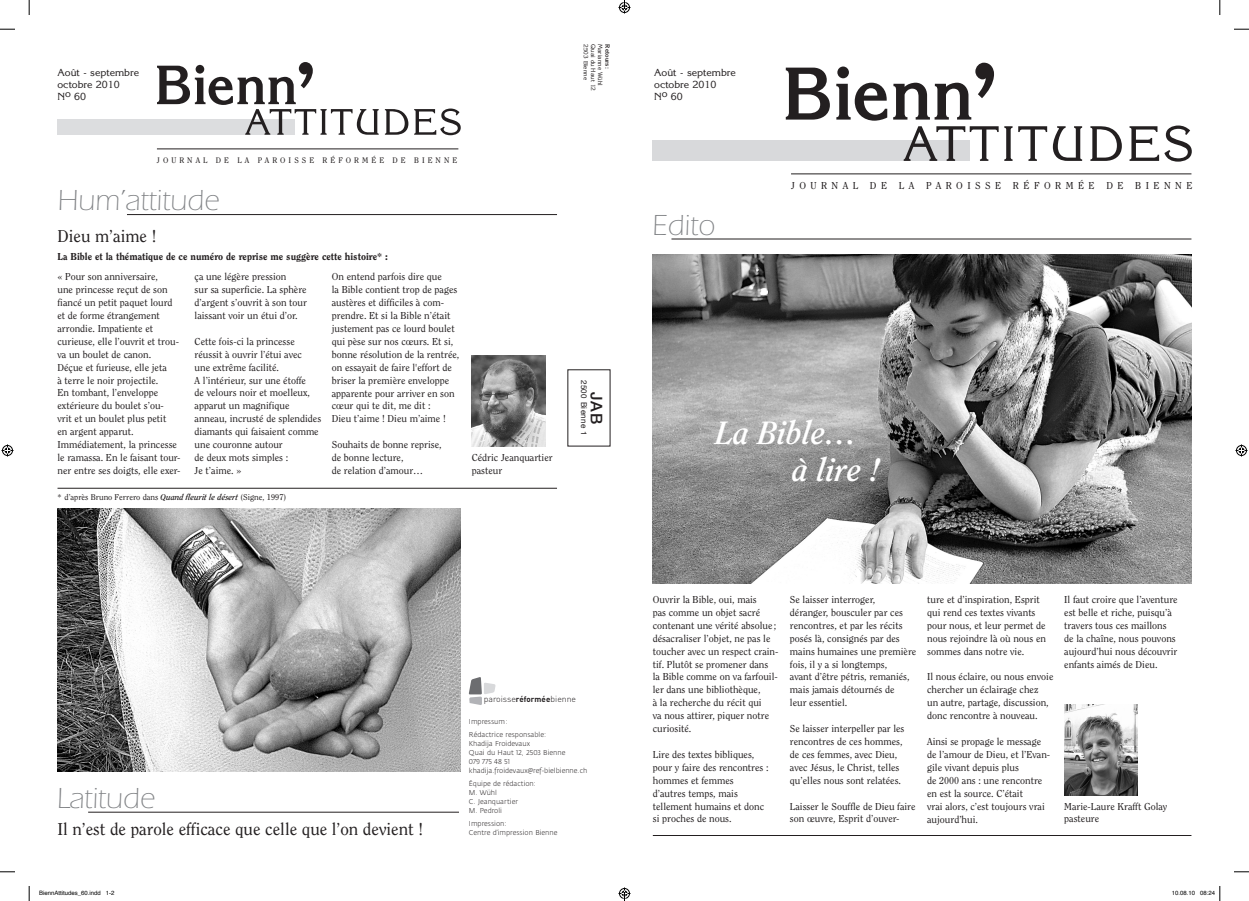
<style>
.page{position:relative;width:1249px;height:901px;background:#fff}
.page>*{position:absolute;margin:0;border:0;box-sizing:border-box;transform-origin:0 0}
.t1{font:italic 700 32px/37px "Clearface";color:#fff}
.t2{font:300 30px "Itc Eras";color:#808285}
.t3{font:17px "Clearface";color:#231f20}
.t4{font:500 16px "Helvetica Neue LT Com";color:#231f20}
.t5{font:10px/12.9px "Clearface";color:#231f20}
.t6{font:800 10px "Clearface";color:#231f20}
.t7{font:10px/12px "Korinna";color:#231f20}
.t8{font:10px "Clearface";letter-spacing:.445em;color:#231f20}
.t9{font:300 8.7px "DIN";color:#231f20}
.t10{font:8.3px "Clearface";color:#231f20}
.t11{font:8px "Clearface";letter-spacing:.38em;color:#231f20}
.t12{font:8px "Helvetica";letter-spacing:.04em;color:#231f20}
.t13{font:300 7px/9px "Fedra Sans";color:#231f20}
.t14{font:6px "Helvetica";color:#000}
.t15{font:6px "Korinna";color:#231f20}
.t16{font:700 6px "Korinna";color:#231f20}
.s1{font-weight:700;font-style:italic}
.s2{font-weight:700;font-size:7.9px}
</style>
<div class="page">
<img style="left:58px;top:508px;width:403px;height:263px">
<img style="left:653px;top:254px;width:538px;height:329px">
<div style="left:653px;top:141px;width:317px;height:20px;background:#d8d9db"></div>
<svg style="left:786px;top:68px;width:44px;height:51px"></svg>
<svg style="left:836px;top:66px;width:51px;height:55px"></svg>
<svg style="left:893px;top:63px;width:101px;height:56px"></svg>
<svg style="left:904px;top:126px;width:143px;height:35px"></svg>
<svg style="left:1053px;top:126px;width:29px;height:35px"></svg>
<svg style="left:1090px;top:126px;width:32px;height:35px"></svg>
<svg style="left:1129px;top:125px;width:63px;height:36px"></svg>
<hr style="left:791px;top:173px;width:400px;height:1px;background:#231f20">
<hr style="left:671px;top:239px;width:520px;height:1px;background:#231f20">
<div style="left:58px;top:120px;width:237px;height:15px;background:#dcdddf"></div>
<svg style="left:157px;top:62px;width:222px;height:73px"></svg>
<svg style="left:385px;top:109px;width:23px;height:26px"></svg>
<svg style="left:414px;top:108px;width:47px;height:27px"></svg>
<hr style="left:157px;top:149px;width:301px;height:1px;background:#231f20">
<img style="left:472px;top:355px;width:73px;height:91px">
<img style="left:1064px;top:704px;width:74px;height:91px">
<hr style="left:88px;top:811px;width:371px;height:1px;background:#231f20">
<hr style="left:127px;top:214px;width:430px;height:1px;background:#231f20">
<hr style="left:653px;top:835px;width:538px;height:1px;background:#231f20">
<svg style="left:469px;top:677px;width:27px;height:28px"></svg>
<hr style="left:58px;top:488px;width:499px;height:1px;background:#231f20">
<svg style="left:0;top:29px;width:15px;height:1px"></svg>
<svg style="left:1234px;top:29px;width:15px;height:1px"></svg>
<svg style="left:0;top:871px;width:15px;height:1px"></svg>
<svg style="left:1234px;top:871px;width:15px;height:1px"></svg>
<svg style="left:29px;top:0;width:1px;height:15px"></svg>
<svg style="left:29px;top:886px;width:1px;height:14px"></svg>
<svg style="left:1219px;top:0;width:2px;height:15px"></svg>
<svg style="left:2px;top:444px;width:12px;height:12px"></svg>
<svg style="left:1235px;top:444px;width:12px;height:12px"></svg>
<svg style="left:1219px;top:886px;width:2px;height:14px"></svg>
<svg style="left:618px;top:0;width:12px;height:13px"></svg>
<svg style="left:618px;top:887px;width:12px;height:13px"></svg>
<p class="t7" style="left:58px;top:67px;width:83px">Août - septembre octobre 2010<br>No 60</p>
<p class="t11" style="left:157px;top:156px;width:88px">JOURNAL d e la</p>
<p class="t11" style="left:258px;top:156px;width:15px">P aroi</p>
<p class="t11" style="left:294px;top:156px;width:149px">sse r éfor mée d e bienn</p>
<p class="t11" style="left:452px;top:156px;width:6px">e</p>
<h2 class="t2" style="left:58px;top:184px;width:163px">Hum’attitude</h2>
<h3 class="t3" style="left:58px;top:225px;width:100px">Dieu m’aime !</h3>
<p class="t6" style="left:58px;top:251px;width:332px">La Bible et la thématique de ce numéro de reprise me suggère cette histoire* :</p>
<p class="t5" style="left:58px;top:270px;width:125px">« Pour son anniversaire,<br>une princesse reçut de son fiancé un petit paquet lourd et de forme étrangement arrondie. Impatiente et curieuse, elle l’ouvrit et trou&shy;va un boulet de canon.<br>Déçue et furieuse, elle jeta<br>à terre le noir projectile.<br>En tombant, l’enveloppe extérieure du boulet s’ou&shy;vrit et un boulet plus petit<br>en argent apparut.<br>Immédiatement, la princesse le ramassa. En le faisant tour&shy;ner entre ses doigts, elle exer-</p>
<p class="t5" style="left:195px;top:270px;width:114px">ça une légère pression<br>sur sa superficie. La sphère d’argent s’ouvrit à son tour laissant voir un étui d’or.</p>
<p class="t5" style="left:195px;top:334px;width:128px">Cette fois-ci la princesse réussit à ouvrir l’étui avec<br>une extrême facilité.<br>A l’intérieur, sur une étoffe<br>de velours noir et moelleux, apparut un magnifique anneau, incrusté de splendides diamants qui faisaient comme une couronne autour<br>de deux mots simples :<br>Je t’aime. »</p>
<p class="t10" style="left:58px;top:491px;width:230px">* d’après Bruno Ferrero dans <span class="s1">Quand fleurit le désert</span> (Signe, 1997)</p>
<p class="t5" style="left:332px;top:270px;width:129px">On entend parfois dire que<br>la Bible contient trop de pages austères et difficiles à com&shy;prendre. Et si la Bible n’était justement pas ce lourd boulet qui pèse sur nos cœurs. Et si, bonne résolution de la rentrée, on essayait de faire l'effort de briser la première enveloppe apparente pour arriver en son cœur qui te dit, me dit :<br>Dieu t’aime ! Dieu m’aime !</p>
<p class="t5" style="left:332px;top:438px;width:111px">Souhaits de bonne reprise, de bonne lecture,<br>de relation d’amour…</p>
<p class="t5" style="left:472px;top:451px;width:82px">Cédric Jeanquartier pasteur</p>
<p class="t15" style="left:590px;top:44px;width:37px;rotate:90deg">2503 Bienne</p>
<p class="t15" style="left:597px;top:44px;width:48px;rotate:90deg">Quai du Haut 12</p>
<p class="t15" style="left:604px;top:44px;width:43px;rotate:90deg">Marianne Wühl</p>
<p class="t16" style="left:611px;top:44px;width:26px;rotate:90deg">Retours:</p>
<p class="t12" style="left:590px;top:380px;width:57px;rotate:90deg">2500 Bienne 1</p>
<h3 class="t4" style="left:606px;top:391px;width:34px;rotate:90deg">JAB</h3>
<h2 class="t2" style="left:57px;top:781px;width:100px">Latitude</h2>
<h3 class="t3" style="left:58px;top:819px;width:367px">Il n’est de parole efficace que celle que l’on devient !</h3>
<p class="t9" style="left:484px;top:693px;width:94px">paroisse<span class="s2">réformée</span>bienne</p>
<p class="t13" style="left:469px;top:715px;width:79px;line-height:13px">Impressum:<br>Rédactrice responsable:</p>
<p class="t13" style="left:469px;top:739px;width:120px">Khadija Froidevaux<br>Quai du Haut 12, 2503 Bienne<br>079 775 48 51 khadija.froidevaux@ref-bielbienne.ch</p>
<p class="t13" style="left:469px;top:779px;width:69px">Équipe de rédaction:<br>M. Wühl<br>C. Jeanquartier<br>M. Pedroli</p>
<p class="t13" style="left:469px;top:819px;width:90px">Impression:<br>Centre d’impression Bienne</p>
<p class="t7" style="left:654px;top:67px;width:83px">Août - septembre octobre 2010<br>No 60</p>
<h2 class="t2" style="left:652px;top:208px;width:64px">Edito</h2>
<p class="t8" style="left:791px;top:179px;width:117px">JOURNAL d e la</p>
<p class="t5" style="left:926px;top:179px;width:20px">P aroi</p>
<p class="t5" style="left:975px;top:179px;width:79px">sse r éfor</p>
<p class="t5" style="left:1066px;top:179px;width:108px">mée d e bienn</p>
<p class="t5" style="left:1186px;top:179px;width:8px">e</p>
<h1 class="t1" style="left:793px;top:413px;width:90px;text-indent:-77px">La Bible… à lire !</h1>
<p class="t5" style="left:653px;top:592px;width:127px">Ouvrir la Bible, oui, mais<br>pas comme un objet sacré contenant une vérité absolue ; désacraliser l’objet, ne pas le toucher avec un respect crain&shy;tif. Plutôt se promener dans<br>la Bible comme on va farfouil&shy;ler dans une bibliothèque,<br>à la recherche du récit qui<br>va nous attirer, piquer notre curiosité.</p>
<p class="t5" style="left:653px;top:747px;width:117px">Lire des textes bibliques, pour y faire des rencontres : hommes et femmes d’autres temps, mais tellement humains et donc si proches de nous.</p>
<p class="t5" style="left:790px;top:592px;width:128px">Se laisser interroger, déranger, bousculer par ces rencontres, et par les récits posés là, consignés par des mains humaines une première fois, il y a si longtemps,<br>avant d’être pétris, remaniés, mais jamais détournés de<br>leur essentiel.</p>
<p class="t5" style="left:790px;top:721px;width:116px">Se laisser interpeller par les rencontres de ces hommes, de ces femmes, avec Dieu, avec Jésus, le Christ, telles qu’elles nous sont relatées.</p>
<p class="t5" style="left:790px;top:799px;width:127px">Laisser le Souffle de Dieu faire son œuvre, Esprit d’ouver-</p>
<p class="t5" style="left:927px;top:592px;width:120px">ture et d’inspiration, Esprit qui rend ces textes vivants pour nous, et leur permet de nous rejoindre là où nous en sommes dans notre vie.</p>
<p class="t5" style="left:927px;top:670px;width:128px">Il nous éclaire, ou nous envoie chercher un éclairage chez<br>un autre, partage, discussion, donc rencontre à nouveau.</p>
<p class="t5" style="left:927px;top:734px;width:125px">Ainsi se propage le message de l’amour de Dieu, et l’Evan&shy;gile vivant depuis plus<br>de 2000 ans : une rencontre en est la source. C’était<br>vrai alors, c’est toujours vrai aujourd’hui.</p>
<p class="t5" style="left:1064px;top:592px;width:115px">Il faut croire que l’aventure est belle et riche, puisqu’à travers tous ces maillons de la chaîne, nous pouvons aujourd’hui nous découvrir enfants aimés de Dieu.</p>
<p class="t5" style="left:1064px;top:799px;width:105px">Marie-Laure Krafft Golay pasteure</p>
<p class="t14" style="left:39px;top:888px;width:77px">BiennAttitudes_60.indd 1-2</p>
<p class="t14" style="left:1172px;top:888px;width:45px">10.08.10 08:24</p>
</div>
